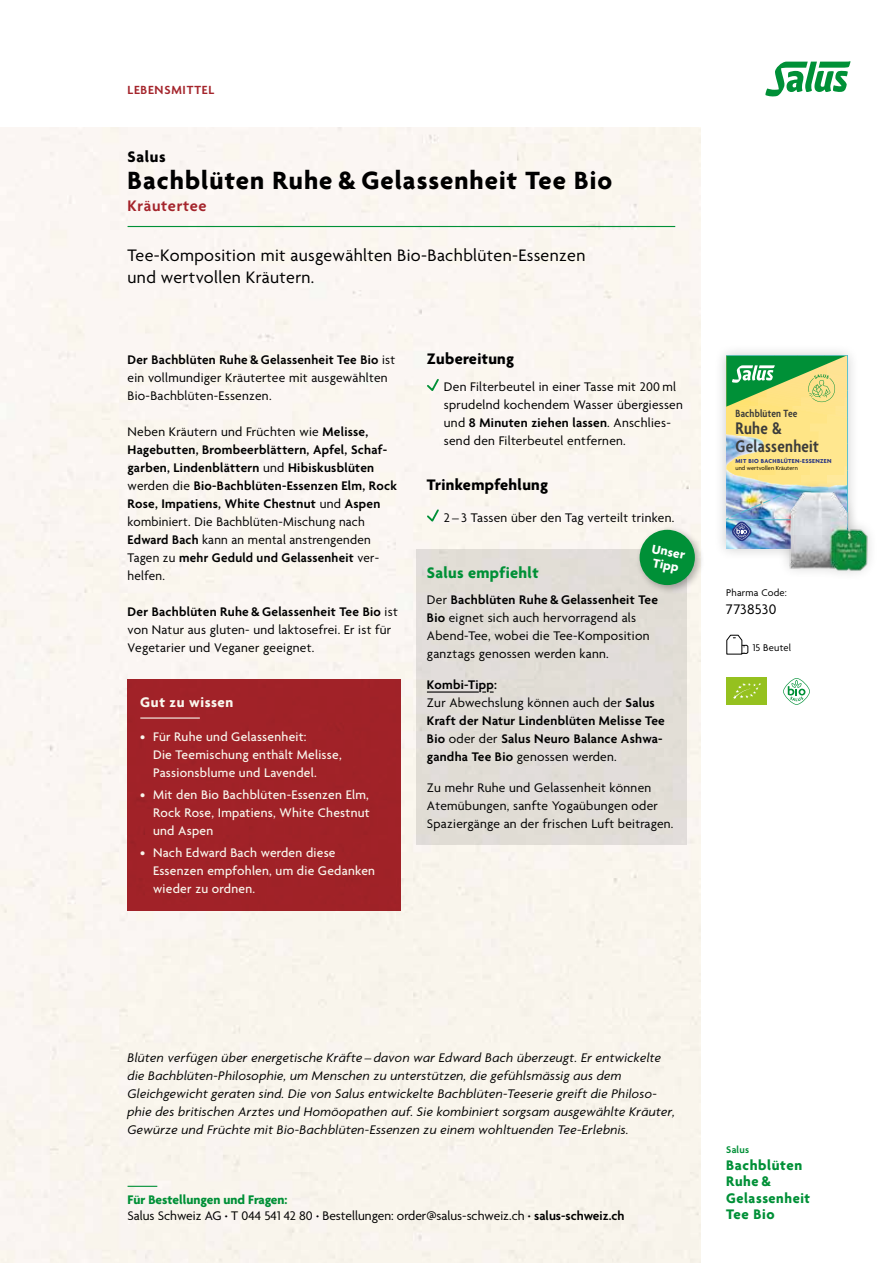
<style>
.page{position:relative;width:893px;height:1263px;background:#fff}
.page>*{position:absolute;margin:0;border:0;box-sizing:border-box;transform-origin:0 0}
.t1{font:700 27px "Agenda";letter-spacing:.04em;color:#000}
.t2{font:600 condensed 18.15px/17.5px "Agenda";letter-spacing:.02em;color:#3c3c3b}
.t3{font:18px/22.5px "Agenda";letter-spacing:.02em;color:#000}
.t4{font:700 16.5px "Agenda";letter-spacing:.02em;color:#000}
.t5{font:700 16.5px "Agenda";letter-spacing:.02em;color:#009037}
.t6{font:600 16.5px "Agenda";letter-spacing:.04em;color:#a4242b}
.t7{font:700 15px/16.5px "Agenda";letter-spacing:.04em;color:#009037}
.t8{font:700 15px "Agenda";letter-spacing:.04em;color:#f9f6ed}
.t9{font:15px "Agenda";letter-spacing:.02em;color:#000}
.t10{font:13.5px/18px "Agenda";letter-spacing:.02em;color:#000}
.t11{font:600 13.5px/18px "Agenda";letter-spacing:.02em;color:#000}
.t12{font:italic 13.5px/18px "Agenda";letter-spacing:.02em;color:#000}
.t13{font:500 13.5px/18px "Agenda";letter-spacing:.02em;color:#f9f6ed}
.t14{font:13.5px/16.2px "Agenda";color:#000}
.t15{font:700 13.5px/13.5px "Agenda";color:#fff}
.t16{font:600 12.75px "Agenda";letter-spacing:.06em;color:#a4242b}
.t17{font:600 condensed 11.25px "Agenda";letter-spacing:.02em;color:#3c3c3b}
.t18{font:10.5px "Agenda";letter-spacing:.02em;color:#000}
.t19{font:600 10.5px "Agenda";letter-spacing:.02em;color:#009037}
.t20{font:700 6.3px "Agenda";letter-spacing:.05em;color:#283583}
.t21{font:6.3px "Agenda";letter-spacing:.01em;color:#000}
.s1{font-weight:600}
.s2{font-weight:400}
.s3{font-weight:700;color:#009037}
.s4{font-weight:700}
</style>
<div class="page">
<div style="left:0;top:128px;width:701px;height:1135px;background:#faf6ee"></div>
<div style="left:714px;top:343px;width:145px;height:218px;background:#000;opacity:.2"></div>
<img style="left:726px;top:355px;width:121px;height:194px">
<div style="left:778px;top:480px;width:101px;height:102px;background:#000;opacity:.2"></div>
<img style="left:781px;top:485px;width:91px;height:86px">
<svg style="left:128px;top:1186px;width:29px;height:1px"></svg>
<div style="left:416px;top:549px;width:270px;height:296px;background:#e2ddd6"></div>
<div style="left:128px;top:679px;width:273px;height:232px;background:#a4242b"></div>
<hr style="left:140px;top:717px;width:60px;height:2px;background:#f9f6ed">
<hr style="left:128px;top:226px;width:547px;height:1px;background:#009037">
<svg style="left:425px;top:377px;width:15px;height:16px"></svg>
<svg style="left:425px;top:508px;width:15px;height:16px"></svg>
<hr style="left:427px;top:691px;width:52px;height:2px;background:#000">
<div style="left:635px;top:525px;width:69px;height:69px;background:#000;opacity:.3"></div>
<div style="left:640px;top:530px;width:55px;height:55px;background:#009037;border-radius:50%"></div>
<div style="left:726px;top:678px;width:41px;height:27px;background:#95c11f"></div>
<svg style="left:733px;top:683px;width:28px;height:16px"></svg>
<svg style="left:726px;top:634px;width:23px;height:21px"></svg>
<svg style="left:783px;top:678px;width:27px;height:27px"></svg>
<svg style="left:765px;top:61px;width:85px;height:35px"></svg>
<svg style="left:482px;top:691px;width:12px;height:2px"></svg>
<p class="t16" style="left:128px;top:83px;width:88px">LEBENSMITTEL</p>
<p class="t4" style="left:128px;top:147px;width:40px">Salus</p>
<h1 class="t1" style="left:128px;top:165px;width:486px">Bachblüten Ruhe &amp; Gelassenheit Tee Bio</h1>
<p class="t6" style="left:128px;top:197px;width:81px">Kräutertee</p>
<h3 class="t3" style="left:128px;top:245px;width:459px">Tee-Komposition mit ausgewählten Bio-Bachblüten-Essenzen und wertvollen Kräutern.</h3>
<p class="t10" style="left:128px;top:352px;width:269px"><span class="s1">Der Bachblüten Ruhe &amp;Gelassenheit Tee Bio</span> ist ein vollmundiger Kräutertee mit ausgewählten<br>Bio-Bachblüten-Essenzen.</p>
<p class="t11" style="left:128px;top:424px;width:271px"><span class="s2">Neben Kräutern und Früchten wie</span> Melisse, Hagebutten, Brombeerblättern, Apfel, Schaf&shy;garben, Lindenblättern <span class="s2">und</span> Hibiskusblüten <span class="s2">werden die</span> Bio-Bachblüten-Essenzen Elm, Rock Rose, Impatiens, White Chestnut <span class="s2">und</span> Aspen <span class="s2">kombiniert. Die Bachblüten-Mischung nach </span>Edward Bach <span class="s2">kann an mental anstrengenden Tagen zu</span> mehr Geduld und Gelassenheit <span class="s2">ver&shy;helfen.</span></p>
<p class="t10" style="left:128px;top:604px;width:272px"><span class="s1">Der Bachblüten Ruhe &amp;Gelassenheit Tee Bio</span> ist von Natur aus gluten- und laktosefrei. Er ist für<br>Vegetarier und Veganer geeignet.</p>
<p class="t8" style="left:140px;top:694px;width:95px">Gut zu wissen</p>
<p class="t13" style="left:153px;top:728px;width:190px;text-indent:-13px">• Für Ruhe und Gelassenheit:<br>Die Teemischung enthält Melisse,<br>Passionsblume und Lavendel.</p>
<p class="t13" style="left:153px;top:786px;width:218px;text-align:justify;text-indent:-13px">• Mit den Bio Bachblüten-Essenzen Elm, Rock Rose, Impatiens, White Chestnut und Aspen</p>
<p class="t13" style="left:153px;top:845px;width:223px;text-indent:-13px">• Nach Edward Bach werden diese<br>Essenzen empfohlen, um die Gedanken wieder zu ordnen.</p>
<p class="t4" style="left:427px;top:350px;width:89px">Zubereitung</p>
<p class="t10" style="left:444px;top:379px;width:240px">Den Filterbeutel in einer Tasse mit 200 ml sprudelnd kochendem Wasser übergiessen und <span class="s1">8 Minuten ziehen lassen</span>. Anschlies&shy;send den Filterbeutel entfernen.</p>
<p class="t4" style="left:427px;top:476px;width:123px">Trinkempfehlung</p>
<p class="t10" style="left:444px;top:509px;width:232px">2 – 3 Tassen über den Tag verteilt trinken.</p>
<p class="t17" style="left:735px;top:407px;width:64px">Bachblüten Tee</p>
<h2 class="t2" style="left:605px;top:421px;width:48px">Ruhe &amp;</h2>
<h2 class="t2" style="left:735px;top:421px;width:85px">Ruhe &amp;<br>Gelassenheit</h2>
<p class="t20" style="left:735px;top:457px;width:97px">MIT BIO BACHBLÜTEN-ESSENZEN</p>
<p class="t21" style="left:735px;top:465px;width:64px">und wertvollen Kräutern</p>
<p class="t15" style="left:653px;top:543px;width:35px;rotate:11deg">Unser<br>Tipp</p>
<p class="t5" style="left:427px;top:564px;width:113px">Salus empfiehlt</p>
<p class="t10" style="left:427px;top:592px;width:233px">Der <span class="s1">Bachblüten Ruhe &amp;Gelassenheit Tee Bio</span> eignet sich auch hervorragend als Abend-Tee, wobei die Tee-Komposition ganztags genossen werden kann.</p>
<p class="t11" style="left:427px;top:676px;width:239px">Kombi-Tipp:<br><span class="s2">Zur Abwechslung können auch der</span> Salus<br>Kraft der Natur Lindenblüten Melisse Tee<br>Bio <span class="s2">oder der</span> Salus Neuro Balance Ashwa&shy;gandha Tee Bio <span class="s2">genossen werden.</span></p>
<p class="t10" style="left:427px;top:779px;width:248px">Zu mehr Ruhe und Gelassenheit können<br>Atemübungen, sanfte Yogaübungen oder<br>Spaziergänge an der frischen Luft beitragen.</p>
<p class="t18" style="left:726px;top:587px;width:62px">Pharma Code:</p>
<p class="t9" style="left:726px;top:601px;width:52px">7738530</p>
<p class="t18" style="left:753px;top:642px;width:40px">15 Beutel</p>
<p class="t12" style="left:128px;top:1048px;width:549px">Blüten verfügen über energetische Kräfte – davon war Edward Bach überzeugt. Er entwickelte die Bachblüten-Philosophie, um Menschen zu unterstützen, die gefühlsmässig aus dem Gleichgewicht geraten sind. Die von Salus entwickelte Bachblüten-Teeserie greift die Philoso&shy;phie des britischen Arztes und Homöopathen auf. Sie kombiniert sorgsam ausgewählte Kräuter, Gewürze und Früchte mit Bio-Bachblüten-Essenzen zu einem wohltuenden Tee-Erlebnis.</p>
<p class="t14" style="left:128px;top:1192px;width:499px"><span class="s3">Für Bestellungen und Fragen:<br></span>Salus Schweiz AG <span class="s4">·</span> T 044 541 42 80 <span class="s4">·</span> Bestellungen: order@salus-schweiz.ch <span class="s4">·</span> <span class="s1">salus-schweiz.ch</span></p>
<p class="t19" style="left:726px;top:1144px;width:24px">Salus</p>
<p class="t7" style="left:726px;top:1157px;width:85px">Bachblüten<br>Ruhe &amp;<br>Gelassenheit<br>Tee Bio</p>
</div>
